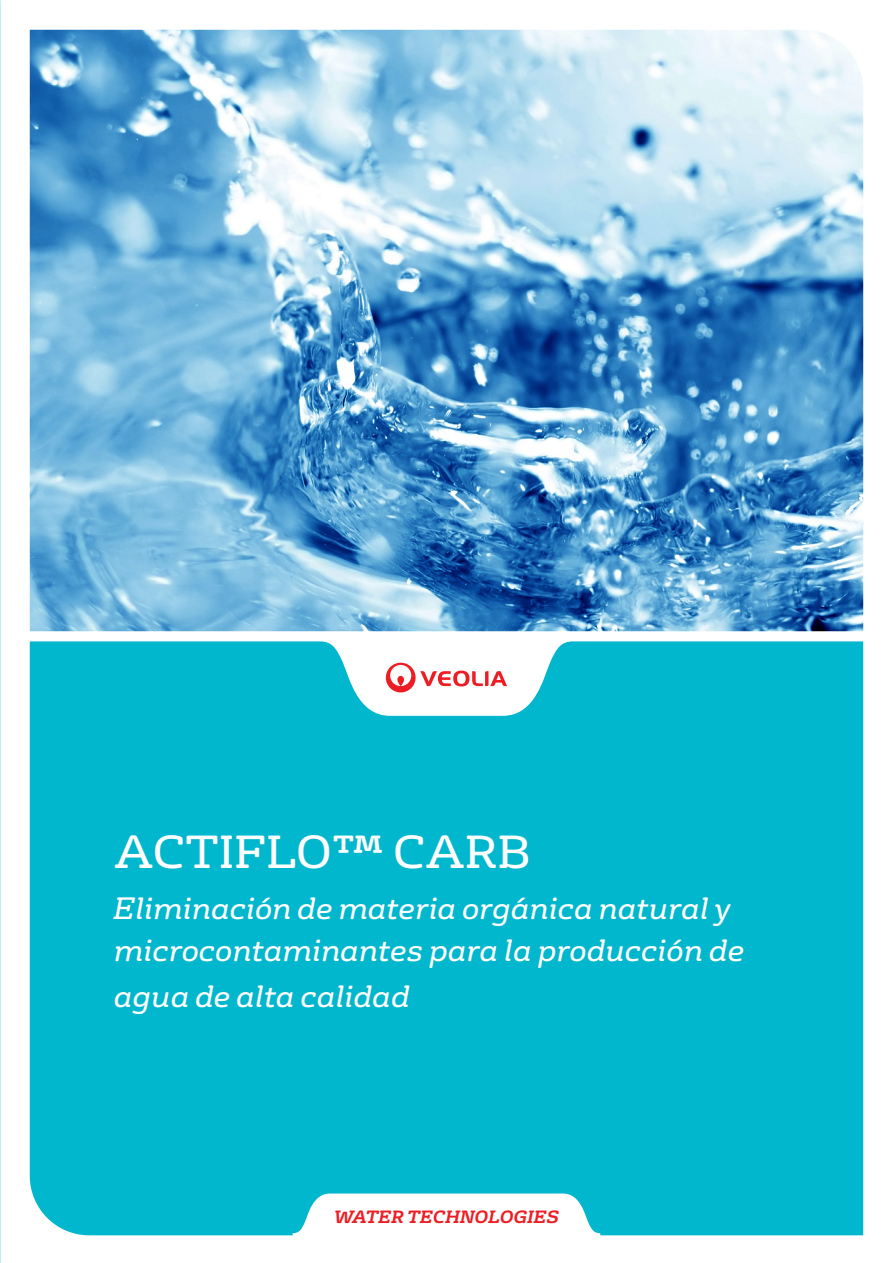
<style>
.page{position:relative;width:893px;height:1263px;background:#fff}
.page>*{position:absolute;margin:0;border:0;box-sizing:border-box;transform-origin:0 0}
.t1{font:45px "FS Rufus";color:#fff}
.t2{font:italic 30px/42px "FS Rufus";color:#fff}
.t3{font:italic 700 17.25px "FS Rufus";color:#ed1d24}
</style>
<div class="page">
<div style="left:30px;top:716px;width:833px;height:519px;background:#00b7ce"></div>
<img style="left:30px;top:30px;width:833px;height:601px">
<svg style="left:293px;top:1193px;width:307px;height:42px"></svg>
<svg style="left:0;top:631px;width:864px;height:85px;fill:#00b7ce"></svg>
<svg style="left:386px;top:663px;width:121px;height:29px"></svg>
<h1 class="t1" style="left:114px;top:815px;width:418px">ACTIFLO™ CARB</h1>
<p class="t2" style="left:114px;top:884px;width:632px">Eliminación de materia orgánica natural y microcontaminantes para la producción de</p>
<p class="t2" style="left:114px;top:972px;width:297px">agua de alta calidad</p>
<p class="t3" style="left:334px;top:1202px;width:226px">WATER TECHNOLOGIES</p>
</div>
